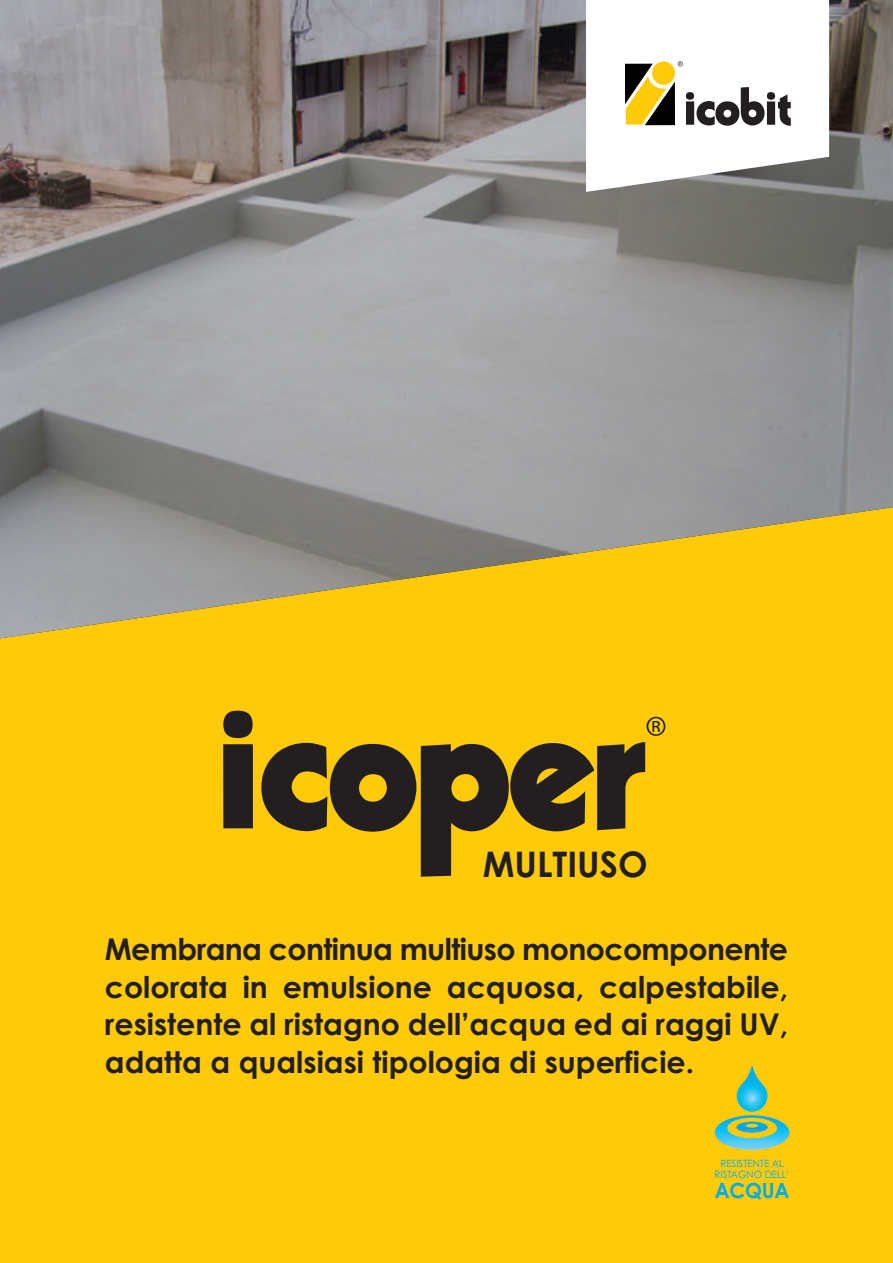
<style>
.page{position:relative;width:893px;height:1263px;background:#feca0a}
.page>*{position:absolute;margin:0;border:0;box-sizing:border-box;transform-origin:0 0}
.t1{font:700 35.25px "Century Gothic";color:#231f20}
.t2{font:700 30px/37.8px "Century Gothic";color:#231f20;text-align:justify}
.t3{font:700 20.85px "Century Gothic";letter-spacing:-.01em;color:#00ace6}
.t4{font:10.05px/10.5px "Century Gothic";color:#00aeef;text-align:center}
</style>
<div class="page">
<img style="left:0;top:0;width:893px;height:638px">
<svg style="left:586px;top:0;width:243px;height:192px;background:#eeeded"></svg>
<svg style="left:624px;top:60px;width:167px;height:66px;background:#b9b29a"></svg>
<svg style="left:223px;top:711px;width:30px;height:117px;background:#39301d"></svg>
<svg style="left:261px;top:742px;width:384px;height:135px"></svg>
<svg style="left:646px;top:717px;width:19px;height:19px"></svg>
<svg style="left:715px;top:1065px;width:74px;height:85px"></svg>
<p class="t1" style="left:483px;top:842px;width:166px">MULTIUSO</p>
<p class="t2" style="left:105px;top:929px;width:685px">Membrana continua multiuso monocomponente colorata in emulsione acquosa, calpestabile, resistente al ristagno dell’acqua ed ai raggi UV, adatta a qualsiasi tipologia di superficie.</p>
<p class="t4" style="left:715px;top:1158px;width:76px">RESISTENTE AL<br>RISTAGNO DELL’</p>
<p class="t3" style="left:715px;top:1177px;width:76px">ACQUA</p>
</div>
